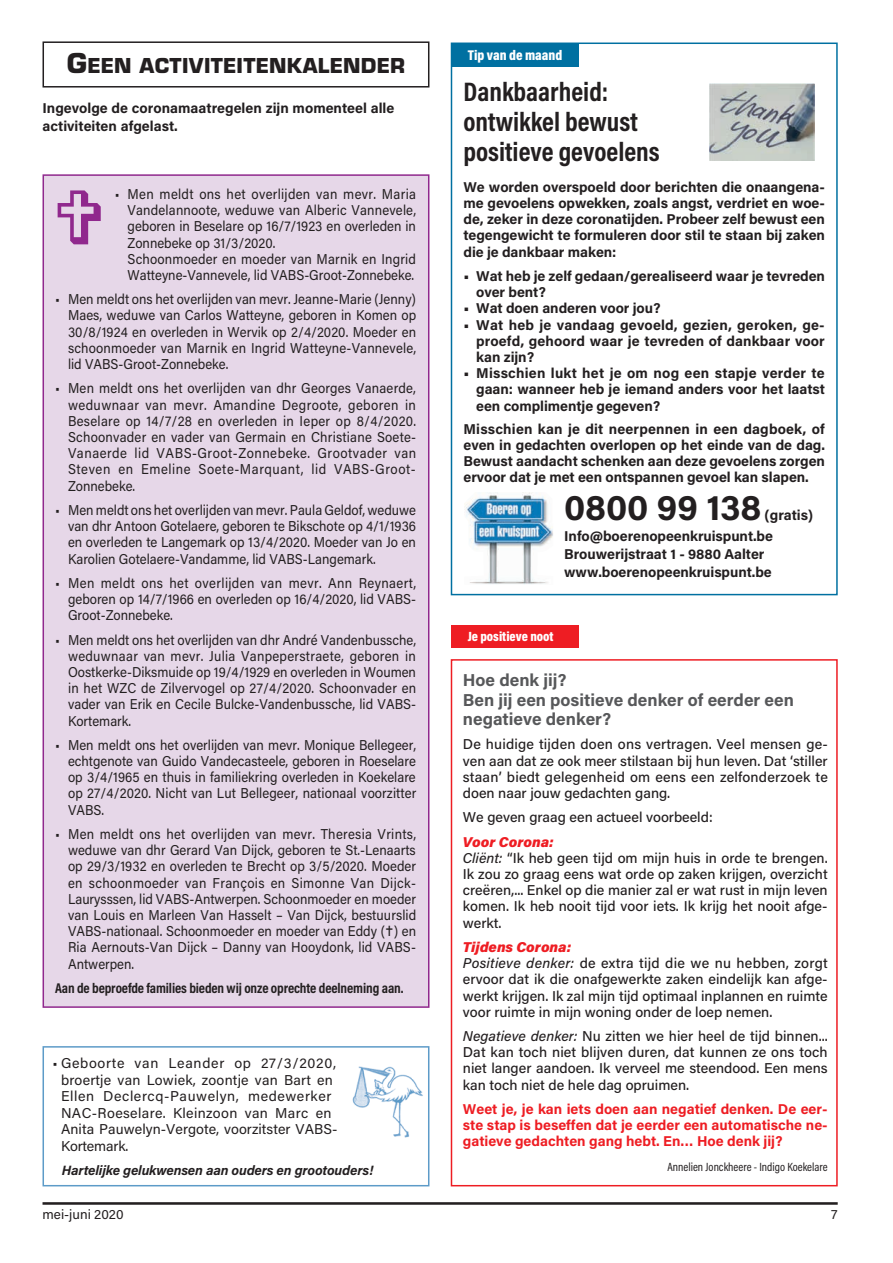
<style>
.page{position:relative;width:893px;height:1263px;background:#fff}
.page>*{position:absolute;margin:0;border:0;box-sizing:border-box;transform-origin:0 0}
.t1{font:700 36px "Acumin Pro";letter-spacing:-.005em;color:#231f20}
.t2{font:700 27px/30px "Acumin Pro Cond";color:#231f20}
.t3{font:900 22.5px "Eurostile";letter-spacing:.015em;color:#231f20}
.t4{font:700 17.25px/19.5px "Acumin Pro";color:#57585a}
.t5{font:14.25px/16.2px "Acumin Pro";letter-spacing:.005em;color:#231f20;text-align:justify;scale:.92 1}
.t6{font:700 14.25px/16.2px "Acumin Pro";letter-spacing:-.005em;color:#231f20;text-align:justify}
.t7{font:500 14.25px/16.2px "Acumin Pro";color:#231f20;text-align:justify}
.t8{font:14.25px/16.5px "Acumin Pro";letter-spacing:.025em;color:#231f20}
.t9{font:700 14.25px/16.2px "Acumin Pro";color:#ee1d23;text-align:justify}
.t10{font:700 14.25px "Acumin Pro Cond";letter-spacing:-.01em;color:#231f20}
.t11{font:900 14.25px "Acumin Pro Cond";color:#fff}
.t12{font:italic 700 13.5px "Acumin Pro";letter-spacing:-.01em;color:#231f20}
.t13{font:900 13.5px "Acumin Pro Cond";color:#fff}
.t14{font:13.5px "Acumin Pro";color:#231f20}
.t15{font:12px "Acumin Pro Cond";color:#231f20}
.s1{font-size:30px}
.s2{font-weight:900;font-style:italic;color:#ee1d23}
.s3{font-style:italic}
</style>
<div class="page">
<hr style="left:43px;top:1202px;width:795px;height:3px;background:#231f20">
<div style="left:42px;top:174px;width:388px;height:834px;background:#e6d7e8"></div>
<div style="left:451px;top:625px;width:127px;height:22px;background:#ee1d23"></div>
<div style="left:451px;top:659px;width:387px;height:527px;border:2px solid #ee1d23"></div>
<div style="left:451px;top:43px;width:387px;height:552px;border:2px solid #0070a1"></div>
<div style="left:451px;top:44px;width:127px;height:23px;background:#0070a1"></div>
<img style="left:464px;top:492px;width:89px;height:93px">
<img style="left:709px;top:84px;width:105px;height:76px">
<div style="left:43px;top:1046px;width:386px;height:140px;border:2px solid #5d9bc8"></div>
<img style="left:352px;top:1066px;width:71px;height:72px">
<div style="left:43px;top:41px;width:386px;height:47px;border:2px solid #231f20"></div>
<svg style="left:386px;top:926px;width:7px;height:10px"></svg>
<div style="left:58px;top:190px;width:43px;height:54px;background:#e6d7e8"></div>
<h3 class="t3" style="left:67px;top:50px;width:340px"><span class="s1">G</span>EEN ACTIVITEITENKALENDER</h3>
<p class="t6" style="left:43px;top:98px;width:353px;line-height:18px">Ingevolge de coronamaatregelen zijn momenteel alle activiteiten afgelast.</p>
<p class="t5" style="left:128px;top:185px;width:315px;text-align:left;text-indent:-13px">• Men meldt ons het overlijden van mevr. Maria Vandelannoote, weduwe van Alberic Vannevele, geboren in Beselare op 16/7/1923 en overleden in Zonnebeke op 31/3/2020.<br>Schoonmoeder en moeder van Marnik en Ingrid Watteyne-Vannevele, lid VABS-Groot-Zonnebeke.</p>
<p class="t5" style="left:68px;top:291px;width:380px;text-indent:-13px">• Men meldt ons het overlijden van mevr. Jeanne-Marie (Jenny)<br>Maes, weduwe van Carlos Watteyne, geboren in Komen op 30/8/1924 en overleden in Wervik op 2/4/2020. Moeder en schoonmoeder van Marnik en Ingrid Watteyne-Vannevele, lid VABS-Groot-Zonnebeke.</p>
<p class="t5" style="left:68px;top:380px;width:380px;text-indent:-13px">• Men meldt ons het overlijden van dhr Georges Vanaerde, weduwnaar van mevr. Amandine Degroote, geboren in Beselare op 14/7/28 en overleden in Ieper op 8/4/2020.<br>Schoonvader en vader van Germain en Christiane Soete-Vanaerde lid VABS-Groot-Zonnebeke. Grootvader van Steven en Emeline Soete-Marquant, lid VABS-Groot-Zonnebeke.</p>
<p class="t5" style="left:68px;top:501px;width:380px;text-indent:-13px">• Men meldt ons het overlijden van mevr. Paula Geldof, weduwe van dhr Antoon Gotelaere, geboren te Bikschote op 4/1/1936 en overleden te Langemark op 13/4/2020. Moeder van Jo en Karolien Gotelaere-Vandamme, lid VABS-Langemark.</p>
<p class="t5" style="left:68px;top:574px;width:380px;text-indent:-13px">• Men meldt ons het overlijden van mevr. Ann Reynaert, geboren op 14/7/1966 en overleden op 16/4/2020, lid VABS-Groot-Zonnebeke.</p>
<p class="t5" style="left:68px;top:631px;width:380px;text-indent:-13px">• Men meldt ons het overlijden van dhr André Vandenbussche, weduwnaar van mevr. Julia Vanpeperstraete, geboren in Oostkerke-Diksmuide op 19/4/1929 en overleden in Woumen in het WZC de Zilvervogel op 27/4/2020. Schoonvader en vader van Erik en Cecile Bulcke-Vandenbussche, lid VABS-Kortemark.</p>
<p class="t5" style="left:68px;top:736px;width:380px;text-indent:-13px">• Men meldt ons het overlijden van mevr. Monique Bellegeer, echtgenote van Guido Vandecasteele, geboren in Roeselare op 3/4/1965 en thuis in familiekring overleden in Koekelare op 27/4/2020. Nicht van Lut Bellegeer, nationaal voorzitter VABS.</p>
<p class="t5" style="left:68px;top:825px;width:380px;text-indent:-13px">• Men meldt ons het overlijden van mevr. Theresia Vrints, weduwe van dhr Gerard Van Dijck, geboren te St.-Lenaarts op 29/3/1932 en overleden te Brecht op 3/5/2020. Moeder en schoonmoeder van François en Simonne Van Dijck-Laurysssen, lid VABS-Antwerpen. Schoonmoeder en moeder van Louis en Marleen Van Hasselt – Van Dijck, bestuurslid VABS-nationaal. Schoonmoeder en moeder van Eddy ( ) en Ria Aernouts-Van Dijck – Danny van Hooydonk, lid VABS-Antwerpen.</p>
<p class="t10" style="left:55px;top:978px;width:350px">Aan de beproefde families bieden wij onze oprechte deelneming aan.</p>
<p class="t8" style="left:61px;top:1054px;width:278px;text-indent:-9px">• Geboorte van Leander op 27/3/2020, broertje van Lowiek, zoontje van Bart en Ellen Declercq-Pauwelyn, medewerker NAC-Roeselare. Kleinzoon van Marc en Anita Pauwelyn-Vergote, voorzitster VABS-Kortemark.</p>
<p class="t12" style="left:62px;top:1160px;width:313px">Hartelijke gelukwensen aan ouders en grootouders!</p>
<p class="t11" style="left:468px;top:46px;width:96px">Tip van de maand</p>
<h2 class="t2" style="left:463px;top:76px;width:198px">Dankbaarheid: ontwikkel bewust positieve gevoelens</h2>
<p class="t6" style="left:463px;top:178px;width:363px">We worden overspoeld door berichten die onaangena&shy;me gevoelens opwekken, zoals angst, verdriet en woe&shy;de, zeker in deze coronatijden. Probeer zelf bewust een tegengewicht te formuleren door stil te staan bij zaken die je dankbaar maken:</p>
<p class="t6" style="left:476px;top:267px;width:350px;text-indent:-13px">• Wat heb je zelf gedaan/gerealiseerd waar je tevreden over bent?</p>
<p class="t6" style="left:463px;top:300px;width:199px">• Wat doen anderen voor jou?</p>
<p class="t6" style="left:476px;top:316px;width:350px;text-indent:-13px">• Wat heb je vandaag gevoeld, gezien, geroken, ge&shy;proefd, gehoord waar je tevreden of dankbaar voor kan zijn?</p>
<p class="t6" style="left:476px;top:364px;width:350px;text-indent:-13px">• Misschien lukt het je om nog een stapje verder te gaan: wanneer heb je iemand anders voor het laatst een complimentje gegeven?</p>
<p class="t6" style="left:463px;top:420px;width:363px">Misschien kan je dit neerpennen in een dagboek, of even in gedachten overlopen op het einde van de dag.<br>Bewust aandacht schenken aan deze gevoelens zorgen ervoor dat je met een ontspannen gevoel kan slapen.</p>
<h1 class="t1" style="left:564px;top:482px;width:199px">0800 99 138</h1>
<p class="t6" style="left:564px;top:503px;width:251px;line-height:21px;text-indent:200px">(gratis)<br>Info@boerenopeenkruispunt.be</p>
<p class="t6" style="left:564px;top:544px;width:209px;line-height:18px">Brouwerijstraat 1 - 9880 Aalter www.boerenopeenkruispunt.be</p>
<p class="t13" style="left:468px;top:627px;width:87px">Je positieve noot</p>
<p class="t4" style="left:463px;top:669px;width:333px">Hoe denk jij?<br>Ben jij een positieve denker of eerder een negatieve denker?</p>
<p class="t7" style="left:463px;top:736px;width:367px">De huidige tijden doen ons vertragen. Veel mensen ge&shy;ven aan dat ze ook meer stilstaan bij hun leven. Dat ‘stiller staan’ biedt gelegenheid om eens een zelfonderzoek te doen naar jouw gedachten gang.</p>
<p class="t7" style="left:463px;top:809px;width:251px">We geven graag een actueel voorbeeld:</p>
<p class="t7" style="left:463px;top:833px;width:366px;text-align:left"><span class="s2">Voor Corona:<br></span><span class="s3">Cliënt:</span> “Ik heb geen tijd om mijn huis in orde te brengen.<br>Ik zou zo graag eens wat orde op zaken krijgen, overzicht creëren,... Enkel op die manier zal er wat rust in mijn leven komen. Ik heb nooit tijd voor iets. Ik krijg het nooit afge&shy;werkt.</p>
<p class="t7" style="left:463px;top:938px;width:366px;text-align:left"><span class="s2">Tijdens Corona:<br></span><span class="s3">Positieve denker:</span> de extra tijd die we nu hebben, zorgt ervoor dat ik die onafgewerkte zaken eindelijk kan afge&shy;werkt krijgen. Ik zal mijn tijd optimaal inplannen en ruimte voor ruimte in mijn woning onder de loep nemen.</p>
<p class="t7" style="left:463px;top:1027px;width:366px"><span class="s3">Negatieve denker:</span> Nu zitten we hier heel de tijd binnen...<br>Dat kan toch niet blijven duren, dat kunnen ze ons toch niet langer aandoen. Ik verveel me steendood. Een mens kan toch niet de hele dag opruimen.</p>
<p class="t9" style="left:463px;top:1100px;width:366px">Weet je, je kan iets doen aan negatief denken. De eer&shy;ste stap is beseffen dat je eerder een automatische ne&shy;gatieve gedachten gang hebt. En… Hoe denk jij?</p>
<p class="t15" style="left:667px;top:1159px;width:162px">Annelien Jonckheere - Indigo Koekelare</p>
<p class="t14" style="left:43px;top:1205px;width:83px">mei-juni 2020</p>
<p class="t14" style="left:831px;top:1205px;width:8px">7</p>
</div>
